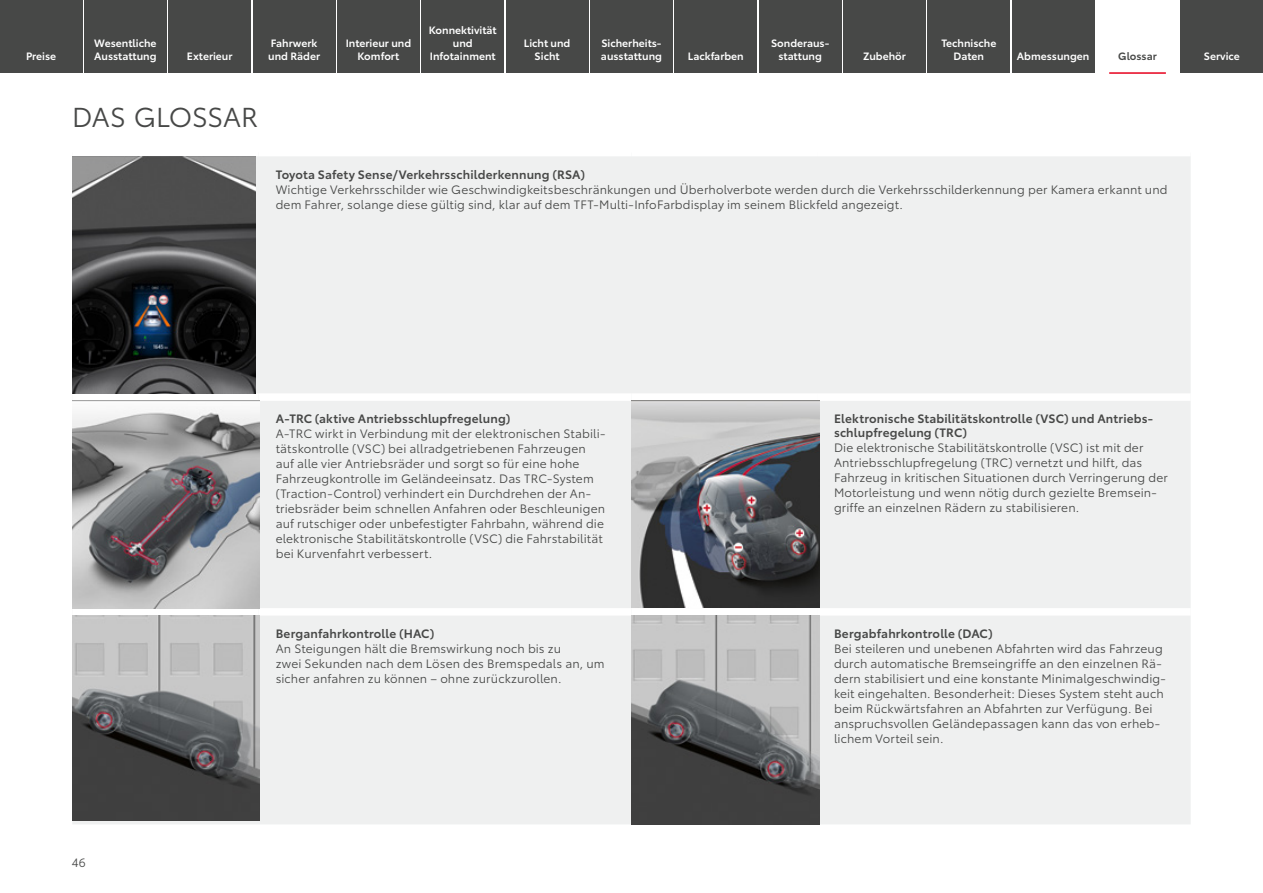
<style>
.page{position:relative;width:1263px;height:893px;background:#fff}
.page>*{position:absolute;margin:0;border:0;box-sizing:border-box;transform-origin:0 0}
._1_Headline{font:27px "Toyota Type";letter-spacing:-.01em;color:#474847}
._1_Glossar_Copy{font:12px/15px "Toyota Type";letter-spacing:.01em;color:#474847}
._1_Glossar_Head{font:600 12px/14.2px "Toyota Type";letter-spacing:.015em;color:#474847}
._1_Verlinkung{font:600 10.5px/12.6px "Toyota Type";color:#fff;text-align:center}
._1_Verlinkung_aktuell{font:600 10.5px "Toyota Type";color:#474847}
</style>
<div class="page">
<div style="left:72px;top:156px;width:1119px;height:668px;background:#eff0f0"></div>
<div style="left:72px;top:393px;width:187px;height:8px;background:#fff"></div>
<div style="left:259px;top:393px;width:372px;height:8px;background:#fff"></div>
<div style="left:631px;top:393px;width:186px;height:8px;background:#fff"></div>
<div style="left:817px;top:393px;width:374px;height:8px;background:#fff"></div>
<div style="left:72px;top:608px;width:187px;height:8px;background:#fff"></div>
<div style="left:259px;top:608px;width:372px;height:8px;background:#fff"></div>
<div style="left:631px;top:608px;width:186px;height:8px;background:#fff"></div>
<div style="left:817px;top:608px;width:374px;height:8px;background:#fff"></div>
<img style="left:72px;top:156px;width:184px;height:237px">
<img style="left:72px;top:401px;width:188px;height:207px">
<img style="left:631px;top:401px;width:188px;height:207px">
<img style="left:72px;top:616px;width:188px;height:205px">
<img style="left:631px;top:616px;width:188px;height:208px">
<div style="left:0;top:0;width:82px;height:72px;background:#474847"></div>
<div style="left:84px;top:0;width:83px;height:72px;background:#474847"></div>
<div style="left:169px;top:0;width:82px;height:72px;background:#474847"></div>
<div style="left:253px;top:0;width:82px;height:72px;background:#474847"></div>
<div style="left:337px;top:0;width:83px;height:72px;background:#474847"></div>
<div style="left:422px;top:0;width:82px;height:72px;background:#474847"></div>
<div style="left:506px;top:0;width:82px;height:72px;background:#474847"></div>
<div style="left:590px;top:0;width:83px;height:72px;background:#474847"></div>
<div style="left:675px;top:0;width:82px;height:72px;background:#474847"></div>
<div style="left:759px;top:0;width:82px;height:72px;background:#474847"></div>
<div style="left:843px;top:0;width:83px;height:72px;background:#474847"></div>
<div style="left:928px;top:0;width:82px;height:72px;background:#474847"></div>
<div style="left:1012px;top:0;width:82px;height:72px;background:#474847"></div>
<hr style="left:1109px;top:72px;width:57px;height:2px;background:#e7001d">
<div style="left:1181px;top:0;width:82px;height:72px;background:#474847"></div>
<p class="_1_Verlinkung" style="left:26px;top:49px;width:32px">Preise</p>
<p class="_1_Verlinkung" style="left:94px;top:36px;width:64px;text-align:left">Wesentliche<br>Ausstattung</p>
<p class="_1_Verlinkung" style="left:187px;top:49px;width:47px">Exterieur</p>
<p class="_1_Verlinkung" style="left:268px;top:36px;width:53px;text-align:left">Fahrwerk und Räder</p>
<p class="_1_Verlinkung" style="left:346px;top:36px;width:67px">Interieur und<br>Komfort</p>
<p class="_1_Verlinkung" style="left:429px;top:23px;width:69px">Konnektivität und<br>Infotainment</p>
<p class="_1_Verlinkung" style="left:524px;top:36px;width:48px">Licht und<br>Sicht</p>
<p class="_1_Verlinkung" style="left:601px;top:36px;width:63px;text-align:left">Sicherheits&shy;ausstattung</p>
<p class="_1_Verlinkung" style="left:688px;top:49px;width:57px">Lackfarben</p>
<p class="_1_Verlinkung" style="left:771px;top:36px;width:60px">Sonderaus&shy;stattung</p>
<p class="_1_Verlinkung" style="left:863px;top:49px;width:44px">Zubehör</p>
<p class="_1_Verlinkung" style="left:941px;top:36px;width:56px">Technische<br>Daten</p>
<p class="_1_Verlinkung" style="left:1017px;top:49px;width:74px">Abmessungen</p>
<p class="_1_Verlinkung_aktuell" style="left:1118px;top:48px;width:40px">Glossar</p>
<p class="_1_Verlinkung" style="left:1204px;top:49px;width:37px">Service</p>
<p class="_1_Headline" style="left:72px;top:97px;width:187px">DAS GLOSSAR</p>
<p class="_1_Glossar_Head" style="left:276px;top:166px;width:311px">Toyota Safety Sense/Verkehrsschilderkennung (RSA)</p>
<p class="_1_Glossar_Copy" style="left:276px;top:181px;width:893px">Wichtige Verkehrsschilder wie Geschwindigkeitsbeschränkungen und Überholverbote werden durch die Verkehrsschilderkennung per Kamera erkannt und dem Fahrer, solange diese gültig sind, klar auf dem TFT-Multi-InfoFarbdisplay im seinem Blickfeld angezeigt.</p>
<p class="_1_Glossar_Copy" style="left:72px;top:855px;width:15px">46</p>
<p class="_1_Glossar_Head" style="left:276px;top:411px;width:236px">A-TRC (aktive Antriebsschlupfregelung)</p>
<p class="_1_Glossar_Copy" style="left:276px;top:425px;width:331px">A-TRC wirkt in Verbindung mit der elektronischen Stabili&shy;tätskontrolle (VSC) bei allradgetriebenen Fahrzeugen auf alle vier Antriebsräder und sorgt so für eine hohe Fahrzeugkontrolle im Geländeeinsatz. Das TRC-System (Traction-Control) verhindert ein Durchdrehen der An&shy;triebsräder beim schnellen Anfahren oder Beschleunigen auf rutschiger oder unbefestigter Fahrbahn, während die elektronische Stabilitätskontrolle (VSC) die Fahrstabilität bei Kurvenfahrt verbessert.</p>
<p class="_1_Glossar_Head" style="left:276px;top:625px;width:160px">Berganfahrkontrolle (HAC)</p>
<p class="_1_Glossar_Copy" style="left:276px;top:640px;width:331px">An Steigungen hält die Bremswirkung noch bis zu<br>zwei Sekunden nach dem Lösen des Bremspedals an, um sicher anfahren zu können – ohne zurückzurollen.</p>
<p class="_1_Glossar_Head" style="left:834px;top:411px;width:321px">Elektronische Stabilitätskontrolle (VSC) und Antriebs&shy;schlupfregelung (TRC)</p>
<p class="_1_Glossar_Copy" style="left:834px;top:440px;width:335px">Die elektronische Stabilitätskontrolle (VSC) ist mit der Antriebsschlupfregelung (TRC) vernetzt und hilft, das Fahrzeug in kritischen Situationen durch Verringerung der Motorleistung und wenn nötig durch gezielte Bremsein&shy;griffe an einzelnen Rädern zu stabilisieren.</p>
<p class="_1_Glossar_Head" style="left:834px;top:625px;width:160px">Bergabfahrkontrolle (DAC)</p>
<p class="_1_Glossar_Copy" style="left:834px;top:640px;width:333px">Bei steileren und unebenen Abfahrten wird das Fahrzeug durch automatische Bremseingriffe an den einzelnen Rä&shy;dern stabilisiert und eine konstante Minimalgeschwindig&shy;keit eingehalten. Besonderheit: Dieses System steht auch beim Rückwärtsfahren an Abfahrten zur Verfügung. Bei anspruchsvollen Geländepassagen kann das von erheb&shy;lichem Vorteil sein.</p>
</div>
